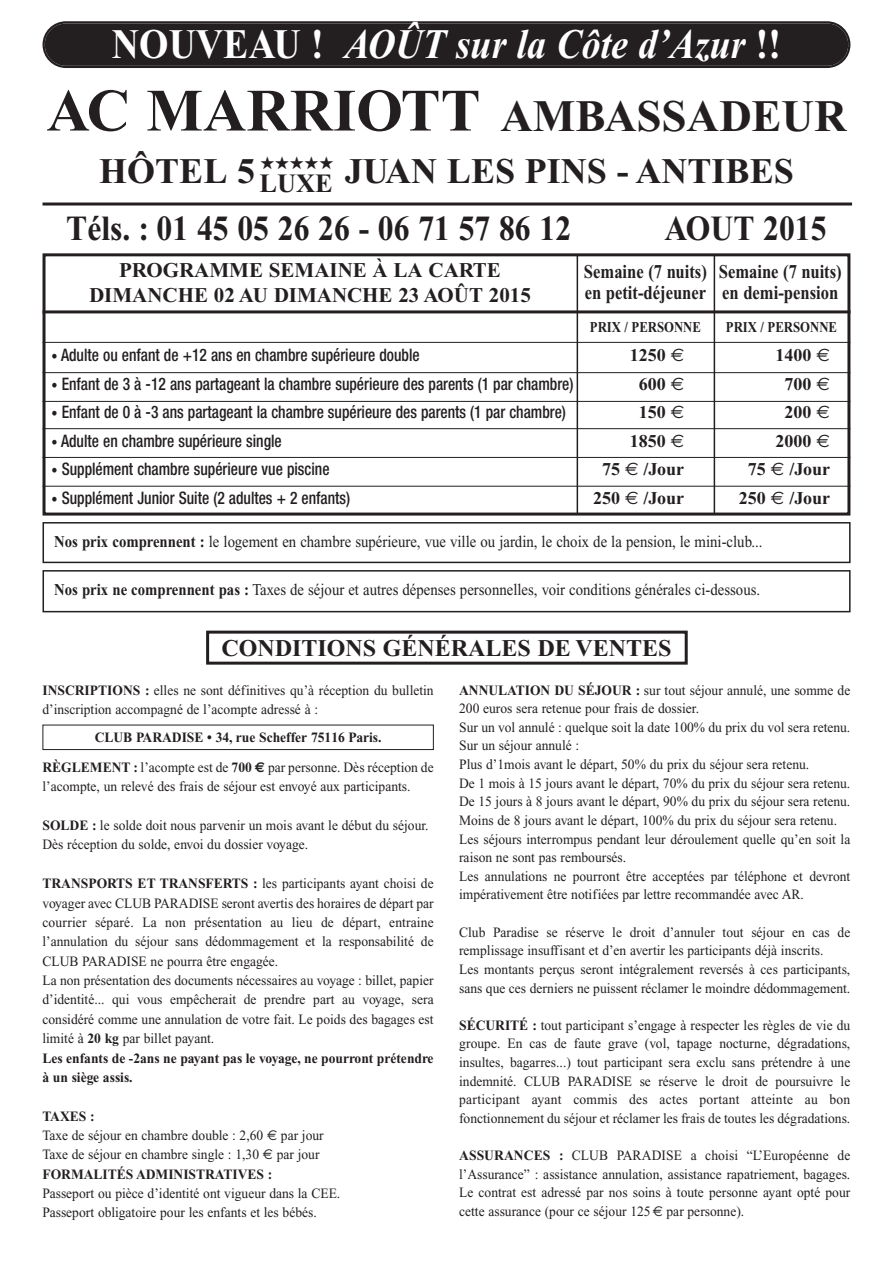
<style>
.page{position:relative;width:893px;height:1263px;background:#fff}
.page>*{position:absolute;margin:0;border:0;box-sizing:border-box;transform-origin:0 0}
.t1{font:700 45px "Times New Roman";color:#231f20}
.t2{font:italic 700 42px "Times New Roman";color:#fff;scale:.9 1}
.t3{font:700 36px "Times New Roman";color:#231f20}
.t4{font:700 35.4px "Times New Roman";color:#231f20;scale:.9 1}
.t5{font:700 24px "Times New Roman";color:#231f20}
.t6{font:700 21px/25.2px "Times New Roman";color:#231f20;text-align:center}
.t7{font:700 19.5px/21px "Times New Roman";color:#231f20;scale:.85 1}
.t8{font:700 18px/28.5px "Times New Roman";color:#231f20;text-align:right}
.t9{font:500 condensed 17.25px "Helvetica Neue";color:#231f20;scale:.9 1}
.t10{font:16.5px "Times New Roman";color:#231f20;scale:.9 1}
.t11{font:700 15px "Times New Roman";color:#231f20;scale:.85 1}
.t12{font:14.25px/18.6px "Times New Roman";color:#231f20;scale:.95 1}
.t13{font:700 14.25px/30.2px "Times New Roman";color:#231f20;text-align:center;scale:.95 1}
.s1{font-style:normal}
.s2{font-size:60px}
.s3{font-size:13.5px}
.s4{font-family:"Euro Sans";font-weight:400}
.s5{font-weight:700}
.s6{font-weight:400}
.s7{font-family:"Euro Sans"}
</style>
<div class="page">
<div style="left:206px;top:631px;width:482px;height:34px;border:3px solid #231f20"></div>
<div style="left:43px;top:253px;width:807px;height:262px;border:3px solid #231f20"></div>
<div style="left:43px;top:570px;width:808px;height:42px;border:2px solid #231f20"></div>
<hr style="left:43px;top:310px;width:807px;height:3px;background:#231f20">
<div style="left:43px;top:725px;width:391px;height:25px;border:1px solid #231f20"></div>
<hr style="left:577px;top:255px;width:1px;height:258px;background:#231f20">
<hr style="left:714px;top:255px;width:1px;height:258px;background:#231f20">
<svg style="left:43px;top:21px;width:807px;height:47px;background:#282425"></svg>
<hr style="left:43px;top:342px;width:807px;height:1px;background:#231f20">
<hr style="left:43px;top:372px;width:807px;height:1px;background:#231f20">
<hr style="left:43px;top:401px;width:807px;height:1px;background:#231f20">
<hr style="left:43px;top:428px;width:807px;height:1px;background:#231f20">
<hr style="left:43px;top:457px;width:807px;height:1px;background:#231f20">
<hr style="left:43px;top:486px;width:807px;height:1px;background:#231f20">
<div style="left:43px;top:522px;width:808px;height:41px;border:2px solid #231f20"></div>
<hr style="left:43px;top:203px;width:809px;height:3px;background:#231f20">
<h2 class="t2" style="left:112px;top:31px;width:745px"><span class="s1">NOUVEAU !</span> AOÛT sur la Côte d’Azur <span class="s1">!!</span></h2>
<h1 class="t1" style="left:46px;top:101px;width:801px"><span class="s2">AC MARRIOTT</span> AMBASSADEUR</h1>
<h3 class="t3" style="left:99px;top:159px;width:236px">HÔTEL 5 ★★★★★</h3>
<h3 class="t3" style="left:259px;top:159px;width:536px"><sub>LUXE</sub> JUAN LES PINS - ANTIBES</h3>
<h3 class="t4" style="left:66px;top:217px;width:562px">Téls. : 01 45 05 26 26 - 06 71 57 86 12</h3>
<h3 class="t4" style="left:664px;top:217px;width:182px">AOUT 2015</h3>
<h3 class="t6" style="left:89px;top:259px;width:443px">PROGRAMME SEMAINE À LA CARTE<br>DIMANCHE 02 AU DIMANCHE 23 AOÛT 2015</h3>
<p class="t9" style="left:52px;top:349px;width:411px"><span class="s3">•</span> Adulte ou enfant de +12 ans en chambre supérieure double</p>
<p class="t9" style="left:52px;top:377px;width:581px"><span class="s3">•</span> Enfant de 3 à -12 ans partageant la chambre supérieure des parents (1 par chambre)</p>
<p class="t9" style="left:52px;top:406px;width:573px"><span class="s3">•</span> Enfant de 0 à -3 ans partageant la chambre supérieure des parents (1 par chambre)</p>
<p class="t9" style="left:52px;top:434px;width:257px"><span class="s3">•</span> Adulte en chambre supérieure single</p>
<p class="t9" style="left:52px;top:463px;width:310px"><span class="s3">•</span> Supplément chambre supérieure vue piscine</p>
<p class="t9" style="left:52px;top:491px;width:333px"><span class="s3">•</span> Supplément Junior Suite (2 adultes + 2 enfants)</p>
<h3 class="t7" style="left:584px;top:264px;width:146px">Semaine (7 nuits) en petit-déjeuner</h3>
<p class="t11" style="left:590px;top:322px;width:132px">PRIX / PERSONNE</p>
<p class="t11" style="left:726px;top:322px;width:132px">PRIX / PERSONNE</p>
<h3 class="t7" style="left:719px;top:264px;width:146px">Semaine (7 nuits) en demi-pension</h3>
<p class="t8" style="left:593px;top:343px;width:93px">1250 <span class="s4">€<br></span>600 <span class="s4">€<br></span>150 <span class="s4">€<br></span>1850 <span class="s4">€<br></span>75 <span class="s4">€</span> /Jour<br>250 <span class="s4">€</span> /Jour</p>
<p class="t8" style="left:739px;top:343px;width:93px">1400 <span class="s4">€<br></span>700 <span class="s4">€<br></span>200 <span class="s4">€<br></span>2000 <span class="s4">€<br></span>75 <span class="s4">€</span> /Jour<br>250 <span class="s4">€</span> /Jour</p>
<p class="t10" style="left:54px;top:535px;width:789px"><span class="s5">Nos prix comprennent :</span> le logement en chambre supérieure, vue ville ou jardin, le choix de la pension, le mini-club...</p>
<p class="t10" style="left:54px;top:584px;width:786px"><span class="s5">Nos prix ne comprennent pas :</span> Taxes de séjour et autres dépenses personnelles, voir conditions générales ci-dessous.</p>
<h3 class="t5" style="left:221px;top:640px;width:452px">CONDITIONS GÉNÉRALES DE VENTES</h3>
<p class="t12" style="left:43px;top:681px;width:413px;line-height:19.4px"><span class="s5">INSCRIPTIONS :</span> elles ne sont définitives qu’à réception du bulletin d’inscription accompagné de l’acompte adressé à :</p>
<p class="t13" style="left:43px;top:723px;width:413px">CLUB PARADISE • 34, rue Scheffer 75116 Paris.<br>RÈGLEMENT : <span class="s6">l’acompte est de</span> 700 <span class="s7">€</span> <span class="s6">par personne. Dès réception de</span></p>
<p class="t12" style="left:43px;top:779px;width:389px">l’acompte, un relevé des frais de séjour est envoyé aux participants.</p>
<p class="t12" style="left:43px;top:817px;width:408px;line-height:19.4px"><span class="s5">SOLDE :</span> le solde doit nous parvenir un mois avant le début du séjour.<br>Dès réception du solde, envoi du dossier voyage.</p>
<p class="t12" style="left:42px;top:875px;width:413px;line-height:19.4px"><span class="s5">TRANSPORTS ET TRANSFERTS :</span> les participants ayant choisi de voyager avec CLUB PARADISE seront avertis des horaires de départ par courrier séparé. La non présentation au lieu de départ, entraine l’annulation du séjour sans dédommagement et la responsabilité de CLUB PARADISE ne pourra être engagée.<br>La non présentation des documents nécessaires au voyage : billet, papier d’identité... qui vous empêcherait de prendre part au voyage, sera considéré comme une annulation de votre fait. Le poids des bagages est limité à <span class="s5">20 kg</span> par billet payant.<br><span class="s5">Les enfants de -2ans ne payant pas le voyage, ne pourront prétendre à un siège assis.</span></p>
<p class="t12" style="left:42px;top:1107px;width:298px;line-height:19.4px"><span class="s5">TAXES :<br></span>Taxe de séjour en chambre double : 2,60 <span class="s7">€</span> par jour Taxe de séjour en chambre single : 1,30 <span class="s7">€</span> par jour <span class="s5">FORMALITÉS ADMINISTRATIVES :</span></p>
<p class="t12" style="left:42px;top:1185px;width:315px;line-height:19.4px">Passeport ou pièce d’identité ont vigueur dans la CEE.<br>Passeport obligatoire pour les enfants et les bébés.</p>
<p class="t12" style="left:459px;top:682px;width:413px"><span class="s5">ANNULATION DU SÉJOUR :</span> sur tout séjour annulé, une somme de 200 euros sera retenue pour frais de dossier.<br>Sur un vol annulé : quelque soit la date 100% du prix du vol sera retenu.<br>Sur un séjour annulé :<br>Plus d’1mois avant le départ, 50% du prix du séjour sera retenu.<br>De 1 mois à 15 jours avant le départ, 70% du prix du séjour sera retenu.<br>De 15 jours à 8 jours avant le départ, 90% du prix du séjour sera retenu.<br>Moins de 8 jours avant le départ, 100% du prix du séjour sera retenu.<br>Les séjours interrompus pendant leur déroulement quelle qu’en soit la raison ne sont pas remboursés.<br>Les annulations ne pourront être acceptées par téléphone et devront impérativement être notifiées par lettre recommandée avec AR.</p>
<p class="t12" style="left:459px;top:924px;width:413px">Club Paradise se réserve le droit d’annuler tout séjour en cas de remplissage insuffisant et d’en avertir les participants déjà inscrits.<br>Les montants perçus seront intégralement reversés à ces participants, sans que ces derniers ne puissent réclamer le moindre dédommagement.</p>
<p class="t12" style="left:459px;top:1017px;width:413px;text-align:justify"><span class="s5">SÉCURITÉ :</span> tout participant s’engage à respecter les règles de vie du groupe. En cas de faute grave (vol, tapage nocturne, dégradations, insultes, bagarres...) tout participant sera exclu sans prétendre à une indemnité. CLUB PARADISE se réserve le droit de poursuivre le participant ayant commis des actes portant atteinte au bon fonctionnement du séjour et réclamer les frais de toutes les dégradations.</p>
<p class="t12" style="left:459px;top:1147px;width:413px;text-align:justify"><span class="s5">ASSURANCES :</span> CLUB PARADISE a choisi “L’Européenne de l’Assurance” : assistance annulation, assistance rapatriement, bagages.<br>Le contrat est adressé par nos soins à toute personne ayant opté pour cette assurance (pour ce séjour 125<span class="s7">€</span> par personne).</p>
</div>
